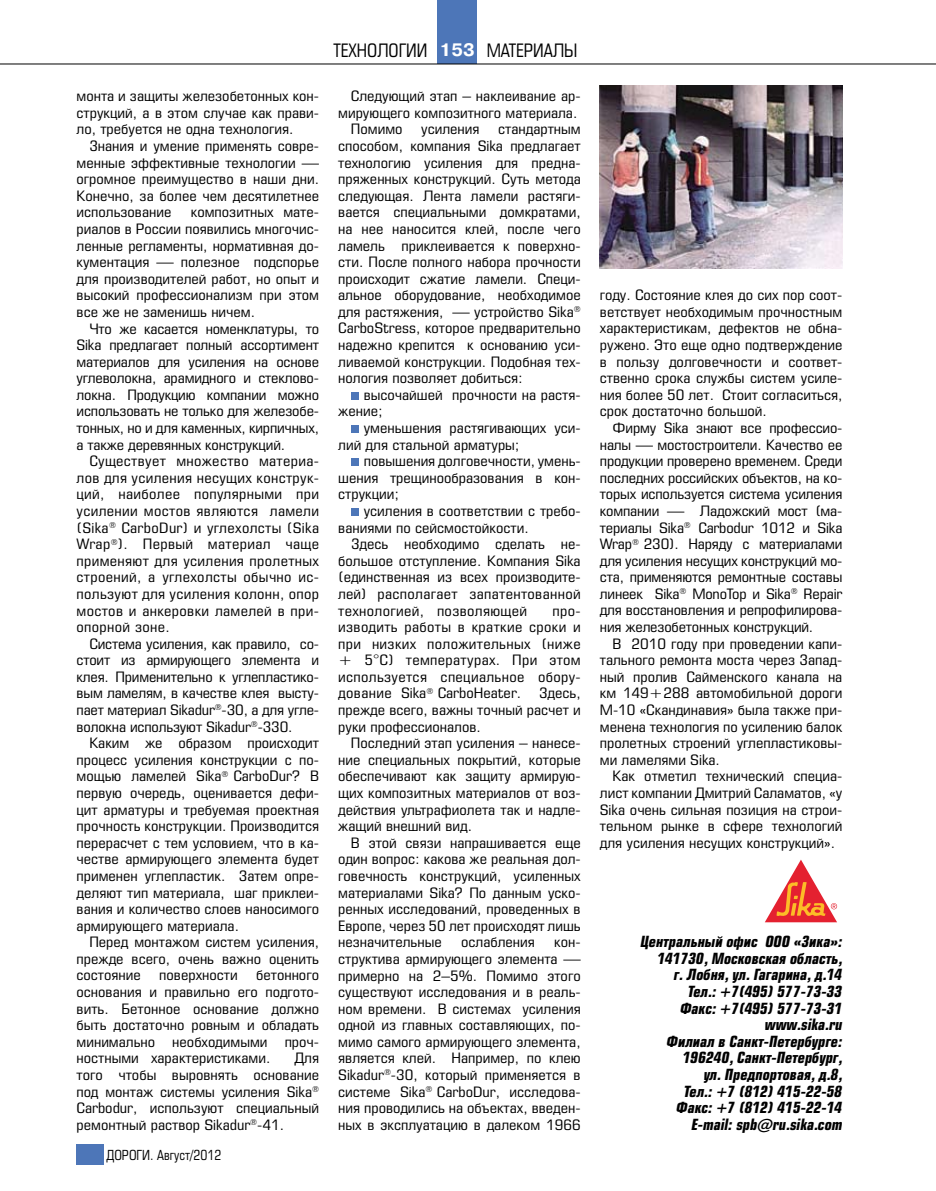
<style>
.page{position:relative;width:936px;height:1191px;background:#fff}
.page>*{position:absolute;margin:0;border:0;box-sizing:border-box;transform-origin:0 0}
.t1{font:18px "Europe Cond";color:#000}
.t2{font:italic 700 15px/16.6px "Europe Cond";color:#000;text-align:right}
.t3{font:13.95px/16.6px "Europe Cond";color:#000;text-align:justify;scale:1.2 1}
.t4{font:13.5px "Europe Cond";color:#000}
.s1{font-family:"Pragmatica C";font-weight:700;color:#fff}
</style>
<div class="page">
<div style="left:437px;top:0;width:40px;height:64px;background:#4d76b8"></div>
<div style="left:351px;top:392px;width:7px;height:8px;background:#4d76b8"></div>
<div style="left:351px;top:425px;width:7px;height:8px;background:#4d76b8"></div>
<div style="left:351px;top:459px;width:7px;height:7px;background:#4d76b8"></div>
<div style="left:351px;top:508px;width:7px;height:8px;background:#4d76b8"></div>
<svg style="left:765px;top:859px;width:72px;height:63px"></svg>
<img style="left:600px;top:85px;width:242px;height:183px">
<hr style="left:0;top:64px;width:935px;height:1px;background:#000">
<div style="left:77px;top:1144px;width:27px;height:21px;background:#4d76b8"></div>
<p class="t3" style="left:77px;top:88px;width:203px">монта и защиты железобетонных кон&shy;струкций, а в этом случае как прави&shy;ло, требуется не одна технология.</p>
<p class="t3" style="left:77px;top:137px;width:203px;text-indent:13px">Знания и умение применять совре&shy;менные эффективные технологии — огромное преимущество в наши дни.<br>Конечно, за более чем десятилетнее использование</p>
<p class="t3" style="left:77px;top:204px;width:203px;text-indent:114px">композитных мате&shy;риалов в России появились многочис&shy;ленные регламенты, нормативная до&shy;кументация — полезное подспорье для производителей работ, но опыт и высокий профессионализм при этом все же не заменишь ничем.</p>
<p class="t3" style="left:77px;top:320px;width:203px;text-indent:13px">Что же касается номенклатуры, то Sika предлагает полный ассортимент материалов для усиления на основе углеволокна, арамидного и стеклово&shy;локна. Продукцию компании можно использовать не только для железобе&shy;тонных, но и для каменных, кирпичных, а также деревянных конструкций.</p>
<p class="t3" style="left:77px;top:453px;width:203px;text-indent:13px">Существует множество материа&shy;лов для усиления несущих конструк&shy;ций, наиболее популярными при усилении мостов являются ламели (Sika<sup>®</sup> CarboDur) и углехолсты (Sika Wrap<sup>®</sup>). Первый материал чаще применяют для усиления пролетных строений, а углехолсты обычно ис&shy;пользуют для усиления колонн, опор мостов и анкеровки ламелей в при&shy;опорной зоне.</p>
<p class="t3" style="left:77px;top:635px;width:203px;text-indent:13px">Система усиления, как правило, со&shy;стоит из армирующего элемента и клея. Применительно к углепластико&shy;вым ламелям, в качестве клея высту&shy;пает материал Sikadur<sup>®</sup>-30, а для угле&shy;волокна используют Sikadur<sup>®</sup>-330.</p>
<p class="t3" style="left:77px;top:734px;width:203px;text-indent:13px">Каким же образом происходит процесс усиления конструкции с по&shy;мощью ламелей Sika<sup>®</sup> CarboDur? В первую очередь, оценивается дефи&shy;цит арматуры и требуемая проектная прочность конструкции. Производится перерасчет с тем условием, что в ка&shy;честве армирующего элемента будет применен углепластик. Затем опре&shy;деляют тип материала, шаг приклеи&shy;вания и количество слоев наносимого армирующего материала.</p>
<p class="t3" style="left:77px;top:933px;width:203px;text-indent:13px">Перед монтажом систем усиления, прежде всего, очень важно оценить состояние</p>
<p class="t3" style="left:77px;top:967px;width:203px;text-indent:180px">бетонного основания и правильно его подгото&shy;вить. Бетонное основание должно быть достаточно ровным и обладать минимально необходимыми проч&shy;ностными характеристиками.</p>
<p class="t3" style="left:159px;top:967px;width:67px">поверхности</p>
<p class="t3" style="left:77px;top:1050px;width:203px;text-indent:218px">Для того чтобы выровнять основание под монтаж системы усиления Sika<sup>® </sup>Carbodur, используют специальный ремонтный раствор Sikadur<sup>®</sup>-41.</p>
<p class="t4" style="left:107px;top:1146px;width:116px">ДОРОГИ. Август/2012</p>
<p class="t1" style="left:333px;top:39px;width:66px">технологии</p>
<p class="t1" style="left:439px;top:39px;width:58px"><span class="s1">153</span> материа</p>
<p class="t1" style="left:553px;top:39px;width:26px">лы</p>
<p class="t3" style="left:351px;top:88px;width:193px">Следующий этап – наклеивание ар-</p>
<p class="t3" style="left:338px;top:104px;width:201px">мирующего композитного материала.</p>
<p class="t3" style="left:351px;top:121px;width:44px">Помимо</p>
<p class="t3" style="left:421px;top:121px;width:50px">усиления</p>
<p class="t3" style="left:338px;top:121px;width:203px;text-indent:160px">стандартным способом, компания Sika предлагает технологию усиления для предна&shy;пряженных конструкций. Суть метода следующая. Лента ламели растяги&shy;вается специальными домкратами, на нее наносится клей, после чего ламель приклеивается к поверхно&shy;сти. После полного набора прочности происходит сжатие ламели. Специ&shy;альное оборудование, необходимое для растяжения, — устройство Sika<sup>® </sup>CarboStress, которое предварительно надежно крепится к основанию уси&shy;ливаемой конструкции. Подобная тех&shy;нология позволяет добиться:</p>
<p class="t3" style="left:338px;top:386px;width:203px;text-indent:26px">высочайшей прочности на растя&shy;жение;</p>
<p class="t3" style="left:338px;top:419px;width:203px;text-indent:26px">уменьшения растягивающих уси&shy;лий для стальной арматуры;</p>
<p class="t3" style="left:338px;top:452px;width:203px;text-indent:26px">повышения долговечности, умень&shy;шения трещинообразования в кон&shy;струкции;</p>
<p class="t3" style="left:338px;top:502px;width:203px;text-indent:26px">усиления в соответствии с требо&shy;ваниями по сейсмостойкости.</p>
<p class="t3" style="left:338px;top:535px;width:203px;text-indent:13px">Здесь необходимо сделать не&shy;большое отступление. Компания Sika (единственная из всех производите&shy;лей) располагает запатентованной технологией, позволяющей</p>
<p class="t3" style="left:338px;top:602px;width:203px;text-indent:214px">про&shy;изводить работы в краткие сроки и при низких положительных (ниже + 5°C) температурах. При этом используется специальное обору&shy;дование Sika<sup>®</sup> CarboHeater.</p>
<p class="t3" style="left:338px;top:685px;width:203px;text-indent:201px">Здесь, прежде всего, важны точный расчет и руки профессионалов.</p>
<p class="t3" style="left:338px;top:734px;width:203px;text-indent:13px">Последний этап усиления – нанесе&shy;ние специальных покрытий, которые обеспечивают как защиту армирую&shy;щих композитных материалов от воз&shy;действия ультрафиолета так и надле&shy;жащий внешний вид.</p>
<p class="t3" style="left:338px;top:834px;width:203px;text-indent:13px">В этой связи напрашивается еще один вопрос: какова же реальная дол&shy;говечность конструкций, усиленных материалами Sika? По данным уско&shy;ренных исследований, проведенных в Европе, через 50 лет происходят лишь незначительные</p>
<p class="t3" style="left:461px;top:933px;width:63px">ослабления</p>
<p class="t3" style="left:338px;top:933px;width:203px;text-indent:216px">кон&shy;структива армирующего элемента — примерно на 2–5%. Помимо этого существуют исследования и в реаль&shy;ном времени. В системах усиления одной из главных составляющих, по&shy;мимо самого армирующего элемента, является клей. Например, по клею Sikadur<sup>®</sup>-30, который применяется в системе Sika<sup>®</sup> CarboDur, исследова&shy;ния проводились на объектах, введен&shy;ных в эксплуатацию в далеком 1966</p>
<p class="t3" style="left:600px;top:287px;width:203px">году. Состояние клея до сих пор соот&shy;ветствует необходимым прочностным характеристикам, дефектов не обна&shy;ружено. Это еще одно подтверждение в пользу долговечности и соответ&shy;ственно срока службы систем усиле&shy;ния более 50 лет. Стоит согласиться, срок достаточно большой.</p>
<p class="t3" style="left:600px;top:419px;width:204px;text-indent:13px">Фирму Sika знают все профессио&shy;налы — мостостроители. Качество ее продукции проверено временем. Среди последних российских объектов, на ко&shy;торых используется система усиления компании — Ладожский мост (ма&shy;териалы Sika<sup>®</sup> Carbodur 1012 и Sika Wrap<sup>®</sup> 230). Наряду с материалами для усиления несущих конструкций мо&shy;ста, применяются ремонтные составы линеек Sika<sup>®</sup> MonoTop и Sika<sup>®</sup> Repair для восстановления и репрофилирова&shy;ния железобетонных конструкций.</p>
<p class="t3" style="left:600px;top:635px;width:203px;text-indent:13px">В 2010 году при проведении капи&shy;тального ремонта моста через Запад&shy;ный пролив Сайменского канала на км 149+288 автомобильной дороги М-10 «Скандинавия» была также при&shy;менена технология по усилению балок пролетных строений углепластиковы&shy;ми ламелями Sika.</p>
<p class="t3" style="left:600px;top:768px;width:203px;text-indent:13px">Как отметил технический специа&shy;лист компании Дмитрий Саламатов, «у Sika очень сильная позиция на строи&shy;тельном рынке в сфере технологий для усиления несущих конструкций».</p>
<p class="t2" style="left:640px;top:933px;width:203px">Центральный офис ООО «Зика»:<br>141730, Московская область,<br>г. Лобня, ул. Гагарина, д.14<br>Тел.: +7(495) 577-73-33<br>Факс: +7(495) 577-73-31 www.sika.ru<br>Филиал в Санкт-Петербурге:<br>196240, Санкт-Петербург,<br>ул. Предпортовая, д.8,<br>Тел.: +7 (812) 415-22-58<br>Факс: +7 (812) 415-22-14<br>E-mail: spb@ru.sika.com</p>
</div>
